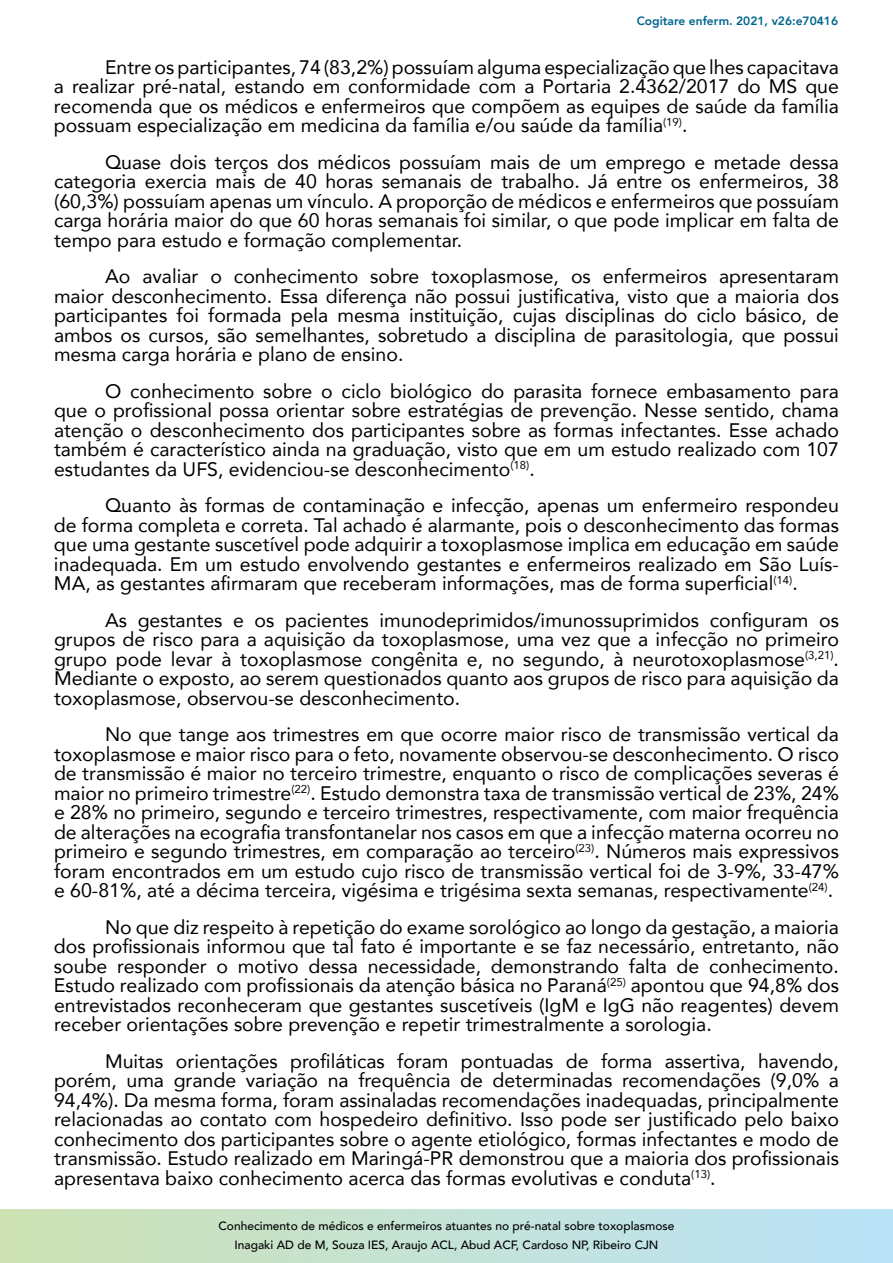
<style>
.page{position:relative;width:893px;height:1263px;background:#fff}
.page>*{position:absolute;margin:0;border:0;box-sizing:border-box;transform-origin:0 0}
.t1{font:19.5px/19.5px "Avenir";color:#000;text-align:justify}
.t2{font:500 12px/18.6px "Avenir";color:#000;text-align:center}
.t3{font:800 12px "Avenir";color:#00658f}
</style>
<div class="page">
<svg style="left:0;top:1209px;width:893px;height:54px;background:#c4e2d6"></svg>
<p class="t3" style="left:637px;top:12px;width:203px">Cogitare enferm. 2021, v26:e70416</p>
<p class="t1" style="left:54px;top:56px;width:786px;text-indent:51px">Entre os participantes, 74 (83,2%) possuíam alguma especialização que lhes capacitava a realizar pré-natal, estando em conformidade com a Portaria 2.4362/2017 do MS que recomenda que os médicos e enfermeiros que compõem as equipes de saúde da família possuam especialização em medicina da família e/ou saúde da família<sup>(19)</sup>.</p>
<p class="t1" style="left:54px;top:151px;width:786px;text-indent:51px">Quase dois terços dos médicos possuíam mais de um emprego e metade dessa categoria exercia mais de 40 horas semanais de trabalho. Já entre os enfermeiros, 38 (60,3%) possuíam apenas um vínculo. A proporção de médicos e enfermeiros que possuíam carga horária maior do que 60 horas semanais foi similar, o que pode implicar em falta de tempo para estudo e formação complementar.</p>
<p class="t1" style="left:54px;top:266px;width:786px;text-indent:51px">Ao avaliar o conhecimento sobre toxoplasmose, os enfermeiros apresentaram maior desconhecimento. Essa diferença não possui justificativa, visto que a maioria dos participantes foi formada pela mesma instituição, cujas disciplinas do ciclo básico, de ambos os cursos, são semelhantes, sobretudo a disciplina de parasitologia, que possui mesma carga horária e plano de ensino.</p>
<p class="t1" style="left:54px;top:380px;width:786px;text-indent:51px">O conhecimento sobre o ciclo biológico do parasita fornece embasamento para que o profissional possa orientar sobre estratégias de prevenção. Nesse sentido, chama atenção o desconhecimento dos participantes sobre as formas infectantes. Esse achado também é característico ainda na graduação, visto que em um estudo realizado com 107 estudantes da UFS, evidenciou-se desconhecimento<sup>(18)</sup>.</p>
<p class="t1" style="left:54px;top:495px;width:786px;text-indent:51px">Quanto às formas de contaminação e infecção, apenas um enfermeiro respondeu de forma completa e correta. Tal achado é alarmante, pois o desconhecimento das formas que uma gestante suscetível pode adquirir a toxoplasmose implica em educação em saúde inadequada. Em um estudo envolvendo gestantes e enfermeiros realizado em São Luís-MA, as gestantes afirmaram que receberam informações, mas de forma superficial<sup>(14)</sup>.</p>
<p class="t1" style="left:54px;top:609px;width:786px;text-indent:51px">As gestantes e os pacientes imunodeprimidos/imunossuprimidos configuram os grupos de risco para a aquisição da toxoplasmose, uma vez que a infecção no primeiro grupo pode levar à toxoplasmose congênita e, no segundo, à neurotoxoplasmose<sup>(3,21)</sup>.<br>Mediante o exposto, ao serem questionados quanto aos grupos de risco para aquisição da toxoplasmose, observou-se desconhecimento.</p>
<p class="t1" style="left:54px;top:724px;width:786px;text-indent:51px">No que tange aos trimestres em que ocorre maior risco de transmissão vertical da toxoplasmose e maior risco para o feto, novamente observou-se desconhecimento. O risco de transmissão é maior no terceiro trimestre, enquanto o risco de complicações severas é maior no primeiro trimestre<sup>(22)</sup>. Estudo demonstra taxa de transmissão vertical de 23%, 24% e 28% no primeiro, segundo e terceiro trimestres, respectivamente, com maior frequência de alterações na ecografia transfontanelar nos casos em que a infecção materna ocorreu no primeiro e segundo trimestres, em comparação ao terceiro<sup>(23)</sup>. Números mais expressivos foram encontrados em um estudo cujo risco de transmissão vertical foi de 3-9%, 33-47% e 60-81%, até a décima terceira, vigésima e trigésima sexta semanas, respectivamente<sup>(24)</sup>.</p>
<p class="t1" style="left:54px;top:916px;width:786px;text-indent:51px">No que diz respeito à repetição do exame sorológico ao longo da gestação, a maioria dos profissionais informou que tal fato é importante e se faz necessário, entretanto, não soube responder o motivo dessa necessidade, demonstrando falta de conhecimento.<br>Estudo realizado com profissionais da atenção básica no Paraná<sup>(25)</sup> apontou que 94,8% dos entrevistados reconheceram que gestantes suscetíveis (IgM e IgG não reagentes) devem receber orientações sobre prevenção e repetir trimestralmente a sorologia.</p>
<p class="t1" style="left:54px;top:1050px;width:786px;text-indent:51px">Muitas orientações profiláticas foram pontuadas de forma assertiva, havendo, porém, uma grande variação na frequência de determinadas recomendações (9,0% a 94,4%). Da mesma forma, foram assinaladas recomendações inadequadas, principalmente relacionadas ao contato com hospedeiro definitivo. Isso pode ser justificado pelo baixo conhecimento dos participantes sobre o agente etiológico, formas infectantes e modo de transmissão. Estudo realizado em Maringá-PR demonstrou que a maioria dos profissionais apresentava baixo conhecimento acerca das formas evolutivas e conduta<sup>(13)</sup>.</p>
<p class="t2" style="left:218px;top:1216px;width:458px">Conhecimento de médicos e enfermeiros atuantes no pré-natal sobre toxoplasmose<br>Inagaki AD de M, Souza IES, Araujo ACL, Abud ACF, Cardoso NP, Ribeiro CJN</p>
</div>
